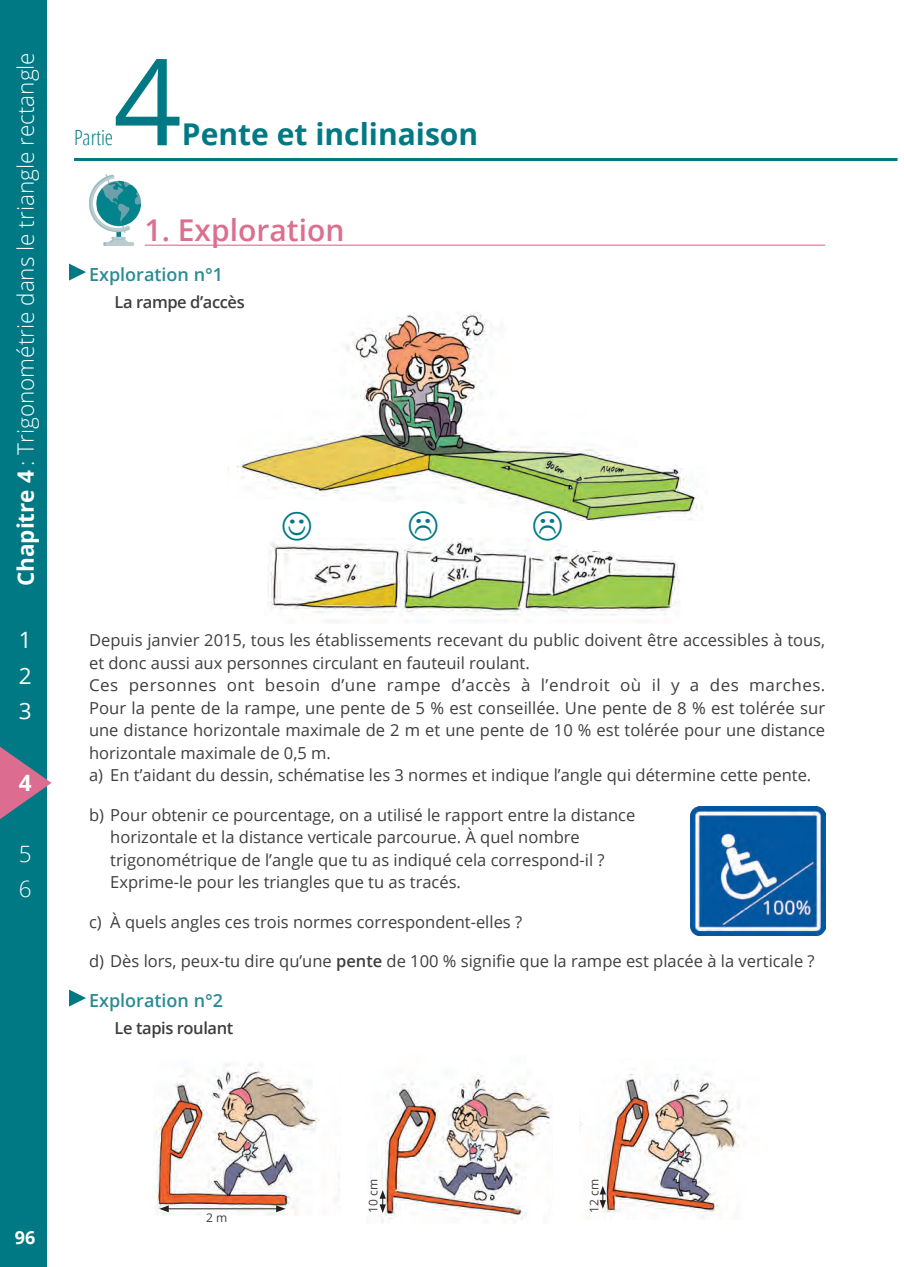
<style>
.page{position:relative;width:904px;height:1267px;background:#fff}
.page>*{position:absolute;margin:0;border:0;box-sizing:border-box;transform-origin:0 0}
.t1{font:120px "Open Sans";color:#007984}
.t2{font:700 30px "Open Sans";color:#007984}
.t3{font:600 30px "Open Sans";color:#dc6f90}
.t4{font:300 22.5px/35.5px "Open Sans";color:#fff}
.t5{font:22.5px/35.5px "Open Sans";color:#fff;text-align:justify}
.t6{font:700 22.5px "Open Sans";color:#fff}
.t7{font:300 condensed 21px "Open Sans";color:#007984}
.t8{font:600 18px "Open Sans";color:#2b8a94}
.t9{font:700 18px "Open Sans";color:#fff}
.t10{font:16.5px/22.5px "Open Sans";color:#3e3e3f}
.t11{font:600 16.5px "Open Sans";letter-spacing:-.025em;color:#3e3e3f}
.t12{font:12px "Open Sans";color:#3e3e3f}
.s1{font-weight:700}
.s2{font-weight:600}
</style>
<div class="page">
<hr style="left:74px;top:158px;width:823px;height:3px;background:#007984">
<hr style="left:145px;top:244px;width:680px;height:2px;background:#dc6f90">
<img style="left:227px;top:312px;width:475px;height:208px">
<img style="left:268px;top:538px;width:412px;height:84px">
<div style="left:281px;top:511px;width:35px;height:31px;background:#fff"></div>
<div style="left:407px;top:511px;width:35px;height:31px;background:#fff"></div>
<div style="left:532px;top:511px;width:34px;height:31px;background:#fff"></div>
<img style="left:376px;top:1075px;width:175px;height:148px">
<img style="left:154px;top:1063px;width:186px;height:153px">
<img style="left:579px;top:1073px;width:160px;height:146px">
<img style="left:89px;top:175px;width:52px;height:70px">
<svg style="left:69px;top:263px;width:17px;height:17px"></svg>
<img style="left:690px;top:806px;width:135px;height:129px">
<svg style="left:69px;top:989px;width:17px;height:17px"></svg>
<hr style="left:166px;top:1208px;width:112px;height:1px;background:#231f20">
<svg style="left:159px;top:1205px;width:10px;height:6px"></svg>
<svg style="left:276px;top:1205px;width:9px;height:6px"></svg>
<svg style="left:379px;top:1189px;width:7px;height:23px"></svg>
<svg style="left:599px;top:1185px;width:7px;height:23px"></svg>
<div style="left:0;top:0;width:46px;height:1266px;background:#007984"></div>
<svg style="left:0;top:734px;width:51px;height:97px"></svg>
<h3 class="t4" style="left:7px;top:586px;width:535px;rotate:-90deg"><span class="s1">Chapitre 4</span> : Trigonométrie dans le triangle rectangle</h3>
<h3 class="t5" style="left:19px;top:621px;width:14px">1<br>2<br>3</h3>
<h3 class="t6" style="left:19px;top:766px;width:14px">4</h3>
<h3 class="t4" style="left:19px;top:834px;width:14px">5<br>6</h3>
<h1 class="t1" style="left:113px;top:19px;width:70px">4</h1>
<h2 class="t2" style="left:182px;top:113px;width:298px">Pente et inclinaison</h2>
<p class="t7" style="left:74px;top:123px;width:41px">Partie</p>
<h2 class="t3" style="left:145px;top:210px;width:201px">1. Exploration</h2>
<p class="t8" style="left:89px;top:262px;width:136px">Exploration n°1</p>
<p class="t11" style="left:114px;top:290px;width:132px">La rampe d’accès</p>
<p class="t10" style="left:89px;top:628px;width:737px">Depuis janvier 2015, tous les établissements recevant du public doivent être accessibles à tous, et donc aussi aux personnes circulant en fauteuil roulant.<br>Ces personnes ont besoin d’une rampe d’accès à l’endroit où il y a des marches.<br>Pour la pente de la rampe, une pente de 5 % est conseillée. Une pente de 8 % est tolérée sur une distance horizontale maximale de 2 m et une pente de 10 % est tolérée pour une distance horizontale maximale de 0,5 m.<br>a) En t’aidant du dessin, schématise les 3 normes et indique l’angle qui détermine cette pente.</p>
<p class="t10" style="left:110px;top:803px;width:526px;text-indent:-21px">b) Pour obtenir ce pourcentage, on a utilisé le rapport entre la distance horizontale et la distance verticale parcourue. À quel nombre trigonométrique de l’angle que tu as indiqué cela correspond-il ?<br>Exprime-le pour les triangles que tu as tracés.</p>
<p class="t10" style="left:89px;top:910px;width:434px">c) À quels angles ces trois normes correspondent-elles ?</p>
<p class="t10" style="left:89px;top:949px;width:727px">d) Dès lors, peux-tu dire qu’une <span class="s2">pente</span> de 100 % signifie que la rampe est placée à la verticale ?</p>
<p class="t8" style="left:89px;top:987px;width:136px">Exploration n°2</p>
<p class="t11" style="left:114px;top:1016px;width:120px">Le tapis roulant</p>
<p class="t9" style="left:15px;top:1224px;width:22px">96</p>
<p class="t12" style="left:206px;top:1209px;width:23px">2 m</p>
<p class="t12" style="left:365px;top:1212px;width:35px;rotate:-90deg">10 cm</p>
<p class="t12" style="left:586px;top:1212px;width:35px;rotate:-90deg">12 cm</p>
</div>
